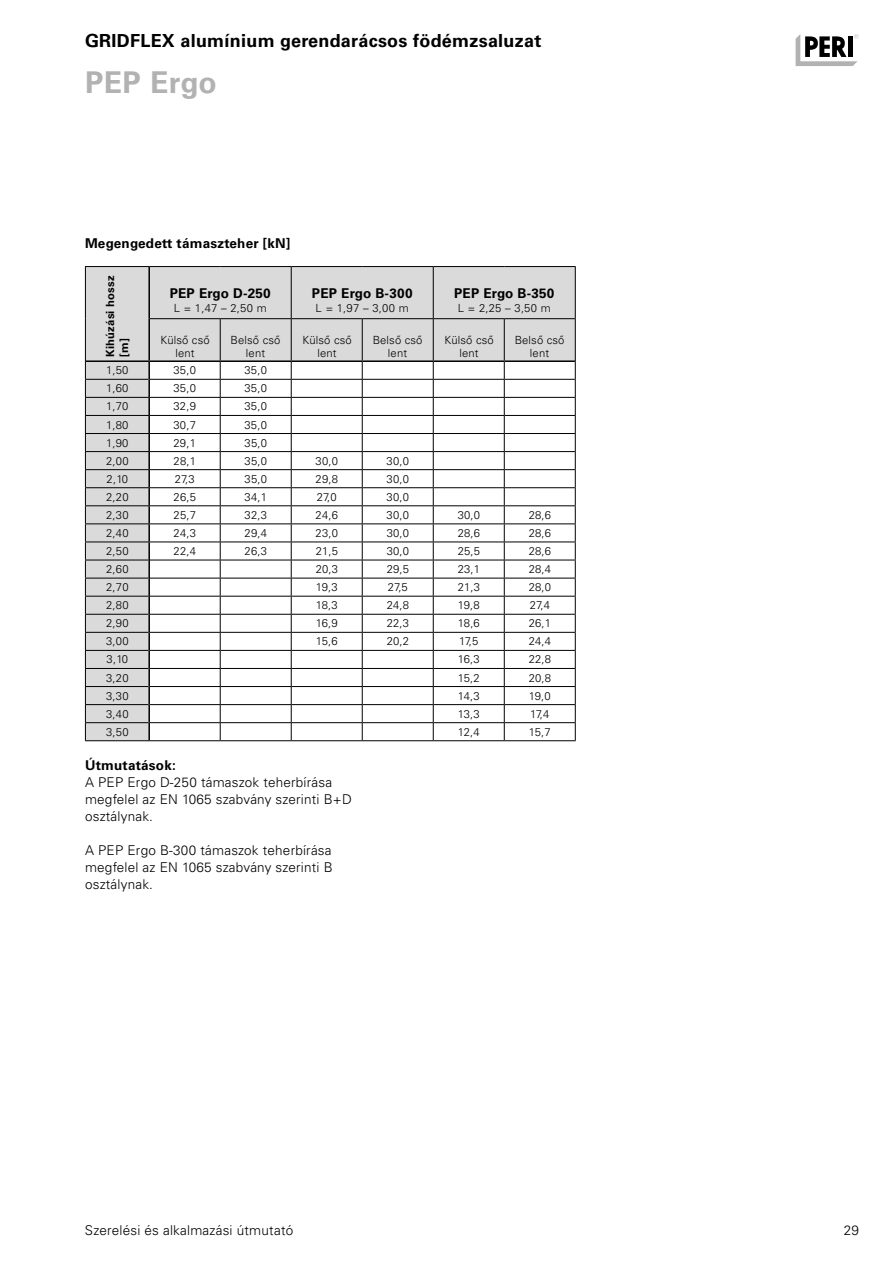
<style>
.page{position:relative;width:893px;height:1263px;background:#fff}
.page>*{position:absolute;margin:0;border:0;box-sizing:border-box;transform-origin:0 0}
.t1{font:700 30px "Univers LT Pro";letter-spacing:.015em;color:#b3b2b2}
.t2{font:700 18px "Univers LT Pro";letter-spacing:.015em;color:#000}
.t3{font:300 13.5px/17px "Univers LT Pro";letter-spacing:.015em;color:#000}
.t4{font:700 13.5px "Univers LT Pro";letter-spacing:.015em;color:#000}
.t5{font:300 11.25px/12.8px "Univers LT Pro";letter-spacing:.015em;color:#000;text-align:center}
.t6{font:700 11.25px/14.1px "Univers LT Pro";letter-spacing:.015em;color:#000}
</style>
<div class="page">
<svg style="left:796px;top:34px;width:63px;height:32px"></svg>
<hr style="left:85px;top:266px;width:64px;height:1px;background:#000">
<hr style="left:149px;top:266px;width:71px;height:1px;background:#000">
<hr style="left:220px;top:266px;width:71px;height:1px;background:#000">
<hr style="left:291px;top:266px;width:71px;height:1px;background:#000">
<hr style="left:362px;top:266px;width:71px;height:1px;background:#000">
<hr style="left:433px;top:266px;width:71px;height:1px;background:#000">
<hr style="left:504px;top:266px;width:72px;height:1px;background:#000">
<svg style="left:85px;top:267px;width:491px;height:474px"></svg>
<hr style="left:150px;top:318px;width:70px;height:1px;background:#000">
<hr style="left:220px;top:318px;width:71px;height:1px;background:#000">
<hr style="left:291px;top:318px;width:71px;height:1px;background:#000">
<hr style="left:362px;top:318px;width:71px;height:1px;background:#000">
<hr style="left:433px;top:318px;width:71px;height:1px;background:#000">
<hr style="left:504px;top:318px;width:72px;height:1px;background:#000">
<hr style="left:149px;top:397px;width:71px;height:1px;background:#000">
<hr style="left:220px;top:397px;width:71px;height:1px;background:#000">
<hr style="left:149px;top:415px;width:71px;height:1px;background:#000">
<hr style="left:220px;top:415px;width:71px;height:1px;background:#000">
<hr style="left:149px;top:542px;width:71px;height:1px;background:#000">
<hr style="left:220px;top:542px;width:71px;height:1px;background:#000">
<hr style="left:149px;top:433px;width:71px;height:1px;background:#000">
<hr style="left:220px;top:433px;width:71px;height:1px;background:#000">
<hr style="left:149px;top:451px;width:71px;height:1px;background:#000">
<hr style="left:220px;top:451px;width:71px;height:1px;background:#000">
<hr style="left:149px;top:469px;width:71px;height:1px;background:#000">
<hr style="left:220px;top:469px;width:71px;height:1px;background:#000">
<hr style="left:149px;top:487px;width:71px;height:1px;background:#000">
<hr style="left:220px;top:487px;width:71px;height:1px;background:#000">
<hr style="left:149px;top:505px;width:71px;height:1px;background:#000">
<hr style="left:220px;top:505px;width:71px;height:1px;background:#000">
<hr style="left:149px;top:523px;width:71px;height:1px;background:#000">
<hr style="left:220px;top:523px;width:71px;height:1px;background:#000">
<h2 class="t2" style="left:85px;top:30px;width:458px">GRIDFLEX alumínium gerendarácsos födémzsaluzat</h2>
<h1 class="t1" style="left:85px;top:64px;width:133px">PEP Ergo</h1>
<p class="t4" style="left:85px;top:236px;width:207px">Megengedett támaszteher [kN]</p>
<p class="t6" style="left:103px;top:357px;width:83px;rotate:-90deg">Kihúzási hossz [m]</p>
<p class="t4" style="left:170px;top:285px;width:103px">PEP Ergo D-250</p>
<p class="t5" style="left:174px;top:302px;width:95px">L = 1,47 – 2,50 m</p>
<p class="t4" style="left:312px;top:285px;width:102px">PEP Ergo B-300</p>
<p class="t5" style="left:316px;top:302px;width:95px">L = 1,97 – 3,00 m</p>
<p class="t4" style="left:454px;top:285px;width:102px">PEP Ergo B-350</p>
<p class="t5" style="left:458px;top:302px;width:95px">L = 2,25 – 3,50 m</p>
<p class="t5" style="left:160px;top:334px;width:51px">Külső cső lent</p>
<p class="t5" style="left:231px;top:334px;width:51px">Belső cső lent</p>
<p class="t5" style="left:302px;top:334px;width:51px">Külső cső lent</p>
<p class="t5" style="left:373px;top:334px;width:51px">Belső cső lent</p>
<p class="t5" style="left:444px;top:334px;width:51px">Külső cső lent</p>
<p class="t5" style="left:515px;top:334px;width:51px">Belső cső lent</p>
<p class="t5" style="left:106px;top:364px;width:24px">1,50</p>
<p class="t5" style="left:174px;top:364px;width:24px">35,0</p>
<p class="t5" style="left:245px;top:364px;width:24px">35,0</p>
<p class="t5" style="left:106px;top:382px;width:24px">1,60</p>
<p class="t5" style="left:174px;top:382px;width:24px">35,0</p>
<p class="t5" style="left:245px;top:382px;width:24px">35,0</p>
<p class="t5" style="left:106px;top:400px;width:24px">1,70</p>
<p class="t5" style="left:174px;top:400px;width:24px">32,9</p>
<p class="t5" style="left:245px;top:400px;width:24px">35,0</p>
<p class="t5" style="left:106px;top:418px;width:24px">1,80</p>
<p class="t5" style="left:174px;top:418px;width:24px">30,7</p>
<p class="t5" style="left:245px;top:418px;width:24px">35,0</p>
<p class="t5" style="left:106px;top:436px;width:24px">1,90</p>
<p class="t5" style="left:174px;top:436px;width:24px">29,1</p>
<p class="t5" style="left:245px;top:436px;width:24px">35,0</p>
<p class="t5" style="left:106px;top:454px;width:24px">2,00</p>
<p class="t5" style="left:174px;top:454px;width:24px">28,1</p>
<p class="t5" style="left:245px;top:454px;width:24px">35,0</p>
<p class="t5" style="left:316px;top:454px;width:24px">30,0</p>
<p class="t5" style="left:387px;top:454px;width:24px">30,0</p>
<p class="t5" style="left:107px;top:473px;width:23px">2,10</p>
<p class="t5" style="left:175px;top:473px;width:22px">27,3</p>
<p class="t5" style="left:245px;top:473px;width:24px">35,0</p>
<p class="t5" style="left:316px;top:473px;width:24px">29,8</p>
<p class="t5" style="left:387px;top:473px;width:24px">30,0</p>
<p class="t5" style="left:106px;top:491px;width:24px">2,20</p>
<p class="t5" style="left:174px;top:491px;width:24px">26,5</p>
<p class="t5" style="left:245px;top:491px;width:24px">34,1</p>
<p class="t5" style="left:317px;top:491px;width:22px">27,0</p>
<p class="t5" style="left:387px;top:491px;width:24px">30,0</p>
<p class="t5" style="left:106px;top:509px;width:24px">2,30</p>
<p class="t5" style="left:174px;top:509px;width:24px">25,7</p>
<p class="t5" style="left:245px;top:509px;width:24px">32,3</p>
<p class="t5" style="left:316px;top:509px;width:24px">24,6</p>
<p class="t5" style="left:387px;top:509px;width:24px">30,0</p>
<p class="t5" style="left:458px;top:509px;width:24px">30,0</p>
<p class="t5" style="left:529px;top:509px;width:24px">28,6</p>
<p class="t5" style="left:106px;top:527px;width:24px">2,40</p>
<p class="t5" style="left:174px;top:527px;width:24px">24,3</p>
<p class="t5" style="left:245px;top:527px;width:24px">29,4</p>
<p class="t5" style="left:316px;top:527px;width:24px">23,0</p>
<p class="t5" style="left:387px;top:527px;width:24px">30,0</p>
<p class="t5" style="left:458px;top:527px;width:24px">28,6</p>
<p class="t5" style="left:529px;top:527px;width:24px">28,6</p>
<p class="t5" style="left:106px;top:545px;width:24px">2,50</p>
<p class="t5" style="left:174px;top:545px;width:24px">22,4</p>
<p class="t5" style="left:245px;top:545px;width:24px">26,3</p>
<p class="t5" style="left:316px;top:545px;width:24px">21,5</p>
<p class="t5" style="left:387px;top:545px;width:24px">30,0</p>
<p class="t5" style="left:458px;top:545px;width:24px">25,5</p>
<p class="t5" style="left:529px;top:545px;width:24px">28,6</p>
<p class="t5" style="left:106px;top:563px;width:24px">2,60</p>
<p class="t5" style="left:316px;top:563px;width:24px">20,3</p>
<p class="t5" style="left:387px;top:563px;width:24px">29,5</p>
<p class="t5" style="left:458px;top:563px;width:24px">23,1</p>
<p class="t5" style="left:529px;top:563px;width:24px">28,4</p>
<p class="t5" style="left:106px;top:581px;width:24px">2,70</p>
<p class="t5" style="left:316px;top:581px;width:23px">19,3</p>
<p class="t5" style="left:388px;top:581px;width:22px">27,5</p>
<p class="t5" style="left:458px;top:581px;width:24px">21,3</p>
<p class="t5" style="left:529px;top:581px;width:24px">28,0</p>
<p class="t5" style="left:106px;top:599px;width:24px">2,80</p>
<p class="t5" style="left:316px;top:599px;width:24px">18,3</p>
<p class="t5" style="left:387px;top:599px;width:24px">24,8</p>
<p class="t5" style="left:458px;top:599px;width:23px">19,8</p>
<p class="t5" style="left:530px;top:599px;width:22px">27,4</p>
<p class="t5" style="left:106px;top:617px;width:24px">2,90</p>
<p class="t5" style="left:316px;top:617px;width:23px">16,9</p>
<p class="t5" style="left:387px;top:617px;width:24px">22,3</p>
<p class="t5" style="left:458px;top:617px;width:24px">18,6</p>
<p class="t5" style="left:529px;top:617px;width:24px">26,1</p>
<p class="t5" style="left:106px;top:635px;width:24px">3,00</p>
<p class="t5" style="left:316px;top:635px;width:23px">15,6</p>
<p class="t5" style="left:387px;top:635px;width:24px">20,2</p>
<p class="t5" style="left:459px;top:635px;width:21px">17,5</p>
<p class="t5" style="left:529px;top:635px;width:24px">24,4</p>
<p class="t5" style="left:107px;top:653px;width:23px">3,10</p>
<p class="t5" style="left:458px;top:653px;width:23px">16,3</p>
<p class="t5" style="left:529px;top:653px;width:24px">22,8</p>
<p class="t5" style="left:106px;top:671px;width:24px">3,20</p>
<p class="t5" style="left:458px;top:671px;width:23px">15,2</p>
<p class="t5" style="left:529px;top:671px;width:24px">20,8</p>
<p class="t5" style="left:106px;top:689px;width:24px">3,30</p>
<p class="t5" style="left:458px;top:689px;width:23px">14,3</p>
<p class="t5" style="left:529px;top:689px;width:23px">19,0</p>
<p class="t5" style="left:106px;top:707px;width:24px">3,40</p>
<p class="t5" style="left:458px;top:707px;width:23px">13,3</p>
<p class="t5" style="left:530px;top:707px;width:21px">17,4</p>
<p class="t5" style="left:106px;top:725px;width:24px">3,50</p>
<p class="t5" style="left:458px;top:725px;width:23px">12,4</p>
<p class="t5" style="left:529px;top:725px;width:23px">15,7</p>
<p class="t4" style="left:85px;top:757px;width:92px">Útmutatások:</p>
<p class="t3" style="left:85px;top:773px;width:268px">A PEP Ergo D-250 támaszok teherbírása megfelel az EN 1065 szabvány szerinti B+D osztálynak.</p>
<p class="t3" style="left:85px;top:841px;width:249px;text-align:justify">A PEP Ergo B-300 támaszok teherbírása megfelel az EN 1065 szabvány szerinti B osztálynak.</p>
<p class="t3" style="left:85px;top:1221px;width:210px">Szerelési és alkalmazási útmutató</p>
<p class="t3" style="left:844px;top:1221px;width:17px">29</p>
</div>
